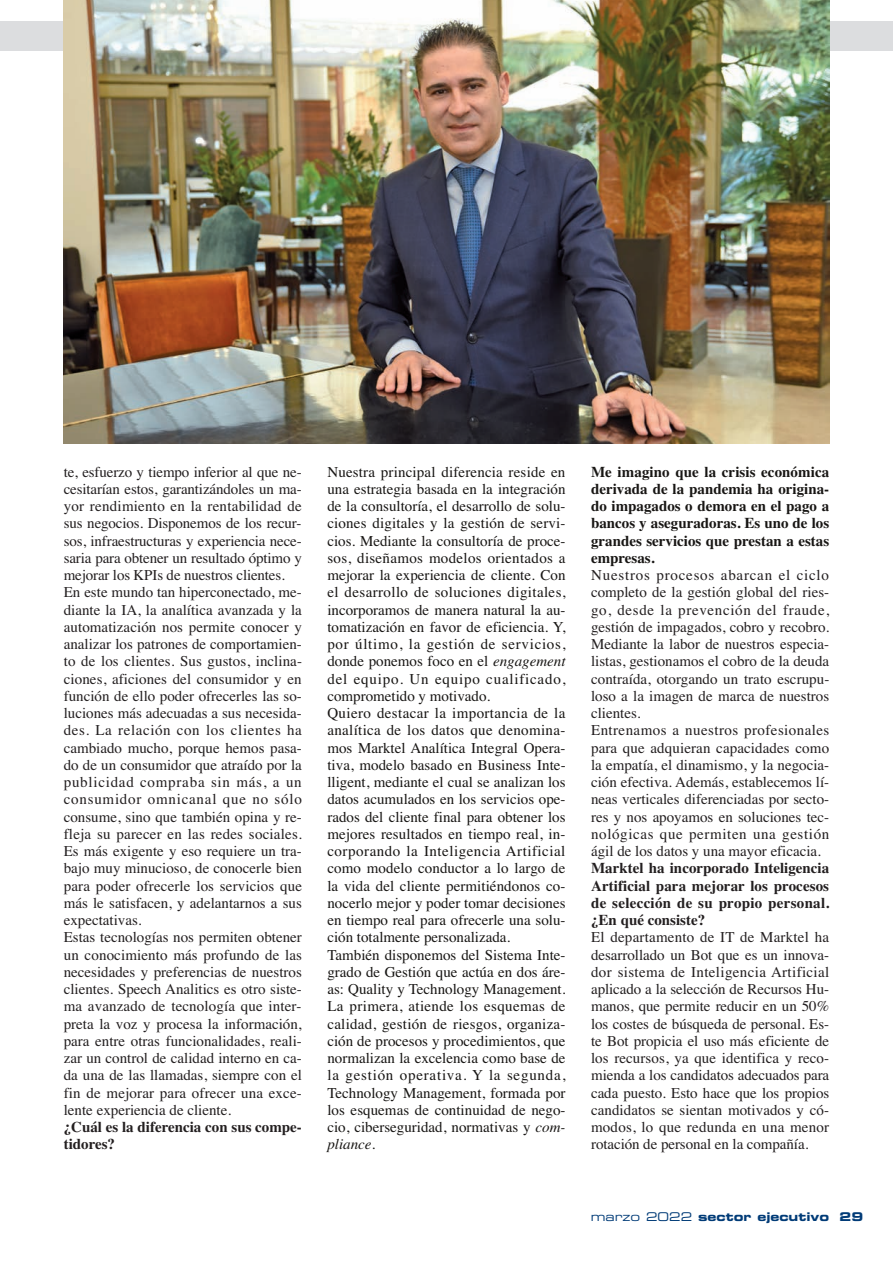
<style>
.page{position:relative;width:893px;height:1263px;background:#fff}
.page>*{position:absolute;margin:0;border:0;box-sizing:border-box;transform-origin:0 0}
.t1{font:15px/17.2px "Times";color:#231f20}
.t2{font:15px/17.2px "Times";color:#181614}
.t3{font:700 15px/17.2px "Times";color:#181614;text-align:justify}
.t4{font:700 15px/17.2px "Times";color:#231f20}
.t5{font:12px "Eurostile Bold Extended Two";color:#013b77}
.s1{font-style:italic}
.s2{font-family:"Eurostile Extended Two"}
</style>
<div class="page">
<div style="left:0;top:21px;width:893px;height:30px;background:#dcdddf"></div>
<img style="left:64px;top:0;width:765px;height:444px">
<p class="t1" style="left:64px;top:463px;width:240px">te, esfuerzo y tiempo inferior al que ne&shy;cesitarían estos, garantizándoles un ma&shy;yor rendimiento en la rentabilidad de sus negocios. Disponemos de los recur&shy;sos, infraestructuras y experiencia nece&shy;saria para obtener un resultado óptimo y mejorar los KPIs de nuestros clientes.<br>En este mundo tan hiperconectado, me&shy;diante la IA, la analítica avanzada y la automatización nos permite conocer y analizar los patrones de comportamien&shy;to de los clientes. Sus gustos, inclina&shy;ciones, aficiones del consumidor y en función de ello poder ofrecerles las so&shy;luciones más adecuadas a sus necesida&shy;des. La relación con los clientes ha cambiado mucho, porque hemos pasa&shy;do de un consumidor que atraído por la publicidad compraba sin más, a un consumidor omnicanal que no sólo consume, sino que también opina y re&shy;fleja su parecer en las redes sociales.<br>Es más exigente y eso requiere un tra&shy;bajo muy minucioso, de conocerle bien para poder ofrecerle los servicios que más le satisfacen, y adelantarnos a sus expectativas.<br>Estas tecnologías nos permiten obtener un conocimiento más profundo de las necesidades y preferencias de nuestros clientes. Speech Analitics es otro siste&shy;ma avanzado de tecnología que inter&shy;preta la voz y procesa la información, para entre otras funcionalidades, reali&shy;zar un control de calidad interno en ca&shy;da una de las llamadas, siempre con el fin de mejorar para ofrecer una exce&shy;lente experiencia de cliente.</p>
<p class="t4" style="left:64px;top:1118px;width:240px">¿Cuál es la diferencia con sus compe&shy;tidores?</p>
<p class="t2" style="left:327px;top:463px;width:240px">Nuestra principal diferencia reside en una estrategia basada en la integración de la consultoría, el desarrollo de solu&shy;ciones digitales y la gestión de servi&shy;cios. Mediante la consultoría de proce&shy;sos, diseñamos modelos orientados a mejorar la experiencia de cliente. Con el desarrollo de soluciones digitales, incorporamos de manera natural la au&shy;tomatización en favor de eficiencia. Y, por último, la gestión de servicios, donde ponemos foco en el <span class="s1">engagement </span>del equipo. Un equipo cualificado, comprometido y motivado.<br>Quiero destacar la importancia de la analítica de los datos que denomina&shy;mos Marktel Analítica Integral Opera&shy;tiva, modelo basado en Business Inte&shy;lligent, mediante el cual se analizan los datos acumulados en los servicios ope&shy;rados del cliente final para obtener los mejores resultados en tiempo real, in&shy;corporando la Inteligencia Artificial como modelo conductor a lo largo de la vida del cliente permitiéndonos co&shy;nocerlo mejor y poder tomar decisiones en tiempo real para ofrecerle una solu&shy;ción totalmente personalizada.<br>También disponemos del Sistema Inte&shy;grado de Gestión que actúa en dos áre&shy;as: Quality y Technology Management.<br>La primera, atiende los esquemas de calidad, gestión de riesgos, organiza&shy;ción de procesos y procedimientos, que normalizan la excelencia como base de la gestión operativa. Y la segunda, Technology Management, formada por los esquemas de continuidad de nego&shy;cio, ciberseguridad, normativas y <span class="s1">com&shy;pliance</span>.</p>
<p class="t3" style="left:591px;top:463px;width:240px">Me imagino que la crisis económica derivada de la pandemia ha origina&shy;do impagados o demora en el pago a bancos y aseguradoras. Es uno de los grandes servicios que prestan a estas empresas.</p>
<p class="t1" style="left:591px;top:566px;width:240px">Nuestros procesos abarcan el ciclo completo de la gestión global del ries&shy;go, desde la prevención del fraude, gestión de impagados, cobro y recobro.<br>Mediante la labor de nuestros especia&shy;listas, gestionamos el cobro de la deuda contraída, otorgando un trato escrupu&shy;loso a la imagen de marca de nuestros clientes.<br>Entrenamos a nuestros profesionales para que adquieran capacidades como la empatía, el dinamismo, y la negocia&shy;ción efectiva. Además, establecemos lí&shy;neas verticales diferenciadas por secto&shy;res y nos apoyamos en soluciones tec&shy;nológicas que permiten una gestión ágil de los datos y una mayor eficacia.</p>
<p class="t4" style="left:591px;top:860px;width:240px;text-align:justify">Marktel ha incorporado Inteligencia Artificial para mejorar los procesos de selección de su propio personal. ¿En qué consiste?</p>
<p class="t1" style="left:591px;top:929px;width:240px;text-align:justify">El departamento de IT de Marktel ha desarrollado un Bot que es un innova&shy;dor sistema de Inteligencia Artificial aplicado a la selección de Recursos Hu&shy;manos, que permite reducir en un 50% los costes de búsqueda de personal. Es&shy;te Bot propicia el uso más eficiente de los recursos, ya que identifica y reco&shy;mienda a los candidatos adecuados para cada puesto. Esto hace que los propios candidatos se sientan motivados y có&shy;modos, lo que redunda en una menor rotación de personal en la compañía.</p>
<p class="t5" style="left:591px;top:1212px;width:274px"><span class="s2">marzo 2022</span> sector ejecutivo 29</p>
</div>
